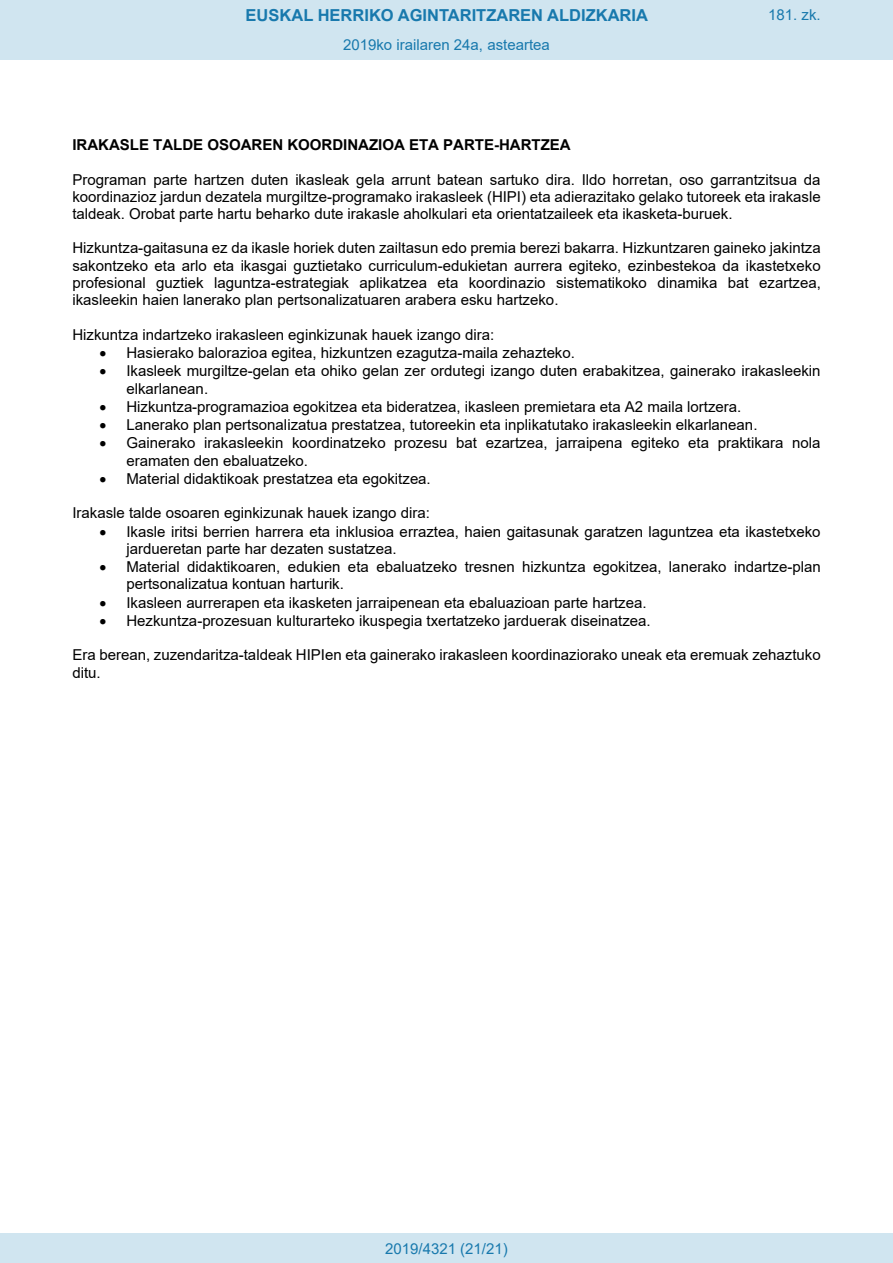
<style>
.page{position:relative;width:893px;height:1263px;background:#fff}
.page>*{position:absolute;margin:0;border:0;box-sizing:border-box;transform-origin:0 0}
.t1{font:700 16.5px "Arial";color:#1879ad}
.t2{font:15px/17.2px "Arial";color:#000}
.Paginacion_Centro{font:15px "Arial";color:#1879ad}
.t3{font:700 15px "Arial";color:#000}
</style>
<div class="page">
<div style="left:0;top:0;width:893px;height:60px;background:#d0e5f0"></div>
<div style="left:0;top:1233px;width:893px;height:30px;background:#d0e5f0"></div>
<p class="t1" style="left:246px;top:3px;width:404px">EUSKAL HERRIKO AGINTARITZAREN ALDIZKARIA</p>
<p class="Paginacion_Centro" style="left:768px;top:5px;width:54px">181. zk.</p>
<p class="Paginacion_Centro" style="left:343px;top:35px;width:208px">2019ko irailaren 24a, asteartea</p>
<p class="t3" style="left:72px;top:134px;width:500px">IRAKASLE TALDE OSOAREN KOORDINAZIOA ETA PARTE-HARTZEA</p>
<p class="t2" style="left:72px;top:170px;width:750px;text-align:justify">Programan parte hartzen duten ikasleak gela arrunt batean sartuko dira. Ildo horretan, oso garrantzitsua da koordinazioz jardun dezatela murgiltze-programako irakasleek (HIPI) eta adierazitako gelako tutoreek eta irakasle taldeak. Orobat parte hartu beharko dute irakasle aholkulari eta orientatzaileek eta ikasketa-buruek.</p>
<p class="t2" style="left:72px;top:239px;width:750px;text-align:justify">Hizkuntza-gaitasuna ez da ikasle horiek duten zailtasun edo premia berezi bakarra. Hizkuntzaren gaineko jakintza sakontzeko eta arlo eta ikasgai guztietako curriculum-edukietan aurrera egiteko, ezinbestekoa da ikastetxeko profesional guztiek laguntza-estrategiak aplikatzea eta koordinazio sistematikoko dinamika bat ezartzea, ikasleekin haien lanerako plan pertsonalizatuaren arabera esku hartzeko.</p>
<p class="t2" style="left:72px;top:326px;width:423px">Hizkuntza indartzeko irakasleen eginkizunak hauek izango dira:</p>
<p class="t2" style="left:99px;top:344px;width:477px">• Hasierako balorazioa egitea, hizkuntzen ezagutza-maila zehazteko.</p>
<p class="t2" style="left:126px;top:362px;width:696px;text-indent:-27px">• Ikasleek murgiltze-gelan eta ohiko gelan zer ordutegi izango duten erabakitzea, gainerako irakasleekin elkarlanean.</p>
<p class="t2" style="left:99px;top:398px;width:644px">• Hizkuntza-programazioa egokitzea eta bideratzea, ikasleen premietara eta A2 maila lortzera.</p>
<p class="t2" style="left:99px;top:416px;width:660px">• Lanerako plan pertsonalizatua prestatzea, tutoreekin eta inplikatutako irakasleekin elkarlanean.</p>
<p class="t2" style="left:126px;top:434px;width:696px;text-indent:-27px">• Gainerako irakasleekin koordinatzeko prozesu bat ezartzea, jarraipena egiteko eta praktikara nola eramaten den ebaluatzeko.</p>
<p class="t2" style="left:99px;top:470px;width:333px">• Material didaktikoak prestatzea eta egokitzea.</p>
<p class="t2" style="left:72px;top:504px;width:359px">Irakasle talde osoaren eginkizunak hauek izango dira:</p>
<p class="t2" style="left:126px;top:523px;width:696px;text-indent:-27px">• Ikasle iritsi berrien harrera eta inklusioa erraztea, haien gaitasunak garatzen laguntzea eta ikastetxeko jardueretan parte har dezaten sustatzea.</p>
<p class="t2" style="left:126px;top:558px;width:696px;text-indent:-27px">• Material didaktikoaren, edukien eta ebaluatzeko tresnen hizkuntza egokitzea, lanerako indartze-plan pertsonalizatua kontuan harturik.</p>
<p class="t2" style="left:99px;top:594px;width:549px">• Ikasleen aurrerapen eta ikasketen jarraipenean eta ebaluazioan parte hartzea.</p>
<p class="t2" style="left:99px;top:612px;width:553px">• Hezkuntza-prozesuan kulturarteko ikuspegia txertatzeko jarduerak diseinatzea.</p>
<p class="t2" style="left:72px;top:646px;width:750px">Era berean, zuzendaritza-taldeak HIPIen eta gainerako irakasleen koordinaziorako uneak eta eremuak zehaztuko ditu.</p>
<p class="Paginacion_Centro" style="left:385px;top:1238px;width:124px">2019/4321 (21/21)</p>
</div>
